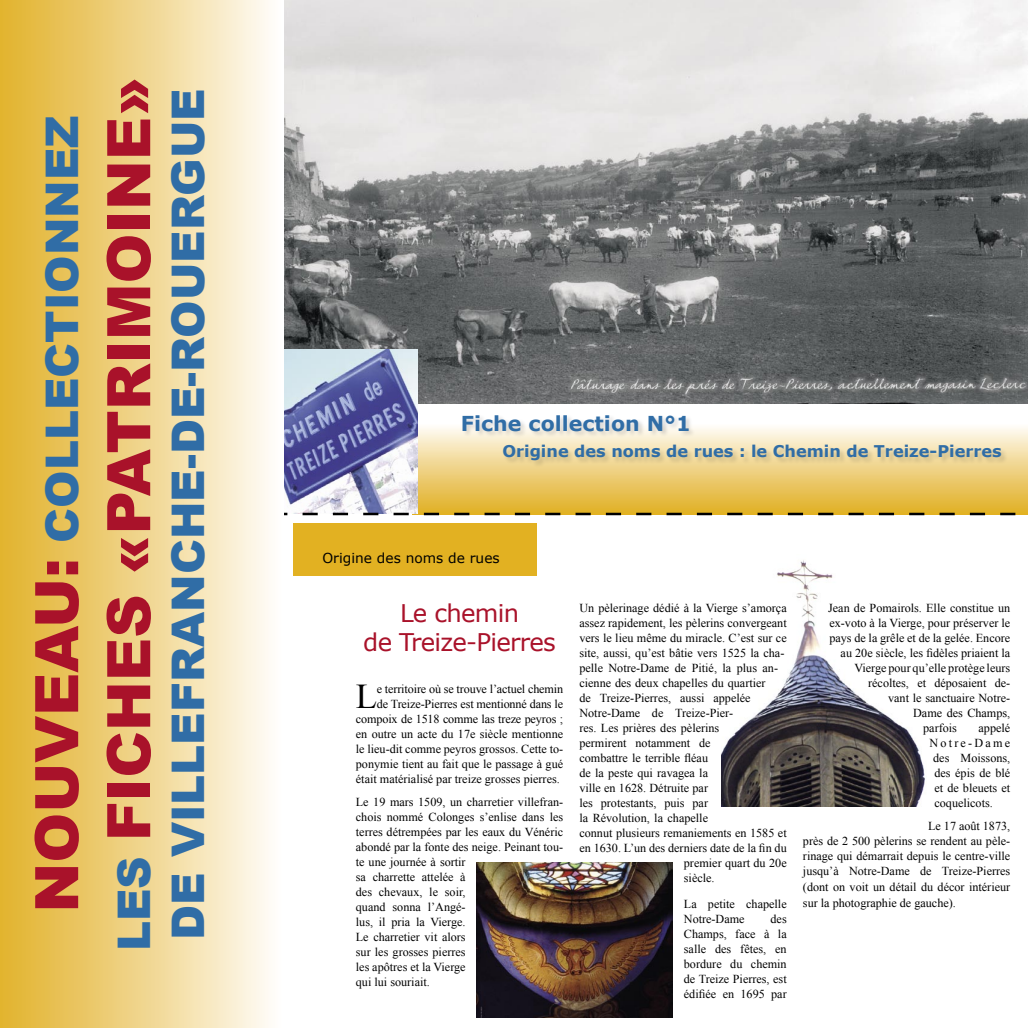
<style>
.page{position:relative;width:1028px;height:1028px;background:#fff}
.page>*{position:absolute;margin:0;border:0;box-sizing:border-box;transform-origin:0 0}
.t1{font:900 60px "Arial";color:#a9122a}
.t2{font:900 45px "Arial";color:#306da6}
.t3{font:34.75px "Times New Roman";color:#000}
.t4{font:24.25px "Verdana";letter-spacing:-.03em;color:#a9122a}
.t5{font:700 20.5px "Verdana";color:#306da6}
.t6{font:700 16.12px "Verdana";color:#306da6}
.t7{font:13.75px "Verdana";color:#000}
.t8{font:12.12px/15px "Times New Roman";color:#000}
.t9{font:12.12px "Times New Roman";letter-spacing:.185em;color:#000}
.s1{font-size:60px;color:#a9122a}
.s2{font-size:45px;color:#306da6}
</style>
<div class="page">
<div style="left:413px;top:422px;width:615px;height:92px;background:linear-gradient(to bottom,#fdfbfb,#dfae22)"></div>
<img style="left:284px;top:0;width:744px;height:404px">
<div style="left:461px;top:414px;width:547px;height:54px;background:#000;opacity:.16"></div>
<img style="left:284px;top:349px;width:133px;height:164px">
<svg style="left:284px;top:513px;width:744px;height:2px"></svg>
<div style="left:0;top:0;width:283px;height:1028px;background:linear-gradient(to right,#e2b129,#fffdf9)"></div>
<div style="left:293px;top:523px;width:243px;height:52px;background:#e2b122"></div>
<img style="left:721px;top:560px;width:204px;height:246px">
<img style="left:476px;top:862px;width:196px;height:155px">
<p class="t2" style="left:29px;top:912px;width:798px;rotate:-90deg"><span class="s1">NOUVEAU:</span> COLLECTIONNEZ</p>
<p class="t1" style="left:85px;top:951px;width:876px;rotate:-90deg"><span class="s2">LES</span> FICHES «PATRIMOINE»</p>
<p class="t2" style="left:155px;top:939px;width:852px;rotate:-90deg">DE VILLEFRANCHE-DE-ROUERGUE</p>
<p class="t5" style="left:461px;top:410px;width:232px">Fiche collection N°1</p>
<p class="t6" style="left:502px;top:441px;width:501px">Origine des noms de rues : le Chemin de Treize-Pierres</p>
<p class="t7" style="left:322px;top:549px;width:179px">Origine des noms de rues</p>
<p class="t4" style="left:400px;top:597px;width:121px">Le chemin</p>
<p class="t4" style="left:363px;top:627px;width:194px">de Treize-Pierres</p>
<p class="t3" style="left:356px;top:673px;width:23px">L</p>
<p class="t8" style="left:356px;top:681px;width:209px;text-align:right">e territoire où se trouve l’actuel chemin<br>de Treize-Pierres est mentionné dans le compoix de 1518 comme las treze peyros ; en outre un acte du 17e siècle mentionne le lieu-dit comme peyros grossos. Cette to&shy;ponymie tient au fait que le passage à gué était matérialisé par treize grosses pierres.</p>
<p class="t8" style="left:356px;top:794px;width:209px">Le 19 mars 1509, un charretier villefran&shy;chois nommé Colonges s’enlise dans les terres détrempées par les eaux du Vénéric abondé par la fonte des neige. Peinant tou&shy;te une journée à sortir<br>sa charrette attelée à<br>des chevaux, le soir,<br>quand sonna l’Angé-<br>lus, il pria la Vierge.<br>Le charretier vit alors<br>sur les grosses pierres<br>les apôtres et la Vierge<br>qui lui souriait.</p>
<p class="t8" style="left:579px;top:600px;width:209px">Un pèlerinage dédié à la Vierge s’amorça</p>
<p class="t8" style="left:579px;top:615px;width:209px">assez rapidement, les pèlerins convergeant</p>
<p class="t8" style="left:579px;top:630px;width:209px">vers le lieu même du miracle. C’est sur ce</p>
<p class="t8" style="left:579px;top:645px;width:206px">site, aussi, qu’est bâtie vers 1525 la cha-</p>
<p class="t8" style="left:579px;top:660px;width:200px">pelle Notre-Dame de Pitié, la plus an-</p>
<p class="t8" style="left:579px;top:675px;width:188px">cienne des deux chapelles du quartier</p>
<p class="t8" style="left:579px;top:690px;width:173px">de Treize-Pierres, aussi appelée</p>
<p class="t8" style="left:579px;top:705px;width:155px">Notre-Dame de Treize-Pier-</p>
<p class="t8" style="left:579px;top:720px;width:141px">res. Les prières des pèlerins</p>
<p class="t8" style="left:579px;top:735px;width:133px">permirent notamment de</p>
<p class="t8" style="left:579px;top:750px;width:130px">combattre le terrible fléau</p>
<p class="t8" style="left:579px;top:765px;width:130px">de la peste qui ravagea la</p>
<p class="t8" style="left:579px;top:780px;width:130px">ville en 1628. Détruite par</p>
<p class="t8" style="left:579px;top:795px;width:130px">les protestants, puis par</p>
<p class="t8" style="left:579px;top:810px;width:130px">la Révolution, la chapelle</p>
<p class="t8" style="left:579px;top:825px;width:209px">connut plusieurs remaniements en 1585 et</p>
<p class="t8" style="left:579px;top:840px;width:209px">en 1630. L’un des derniers date de la fin du</p>
<p class="t8" style="left:684px;top:855px;width:104px">premier quart du 20e</p>
<p class="t8" style="left:684px;top:870px;width:32px">siècle.</p>
<p class="t8" style="left:684px;top:895px;width:104px">La petite chapelle<br>Notre-Dame</p>
<p class="t8" style="left:684px;top:910px;width:104px;text-align:justify;text-indent:87px">des Champs, face à la salle des fêtes, en bordure du chemin de Treize Pierres, est édifiée en 1695 par</p>
<p class="t8" style="left:828px;top:600px;width:184px">Jean de Pomairols. Elle constitue un</p>
<p class="t8" style="left:829px;top:615px;width:182px">ex-voto à la Vierge, pour préserver le</p>
<p class="t8" style="left:829px;top:630px;width:182px">pays de la grêle et de la gelée. Encore</p>
<p class="t8" style="left:840px;top:645px;width:171px">au 20e siècle, les fidèles priaient la</p>
<p class="t8" style="left:854px;top:660px;width:157px">Vierge pour qu’elle protège leurs</p>
<p class="t8" style="left:868px;top:675px;width:144px">récoltes, et déposaient de-</p>
<p class="t8" style="left:888px;top:690px;width:124px">vant le sanctuaire Notre-</p>
<p class="t8" style="left:913px;top:705px;width:99px">Dame des Champs,</p>
<p class="t8" style="left:923px;top:720px;width:35px">parfois</p>
<p class="t8" style="left:978px;top:720px;width:33px">appelé</p>
<p class="t9" style="left:929px;top:734px;width:82px">Notre-Dame</p>
<p class="t8" style="left:933px;top:750px;width:79px">des Moissons,</p>
<p class="t8" style="left:934px;top:765px;width:77px">des épis de blé</p>
<p class="t8" style="left:934px;top:780px;width:77px">et de bleuets et</p>
<p class="t8" style="left:934px;top:795px;width:60px">coquelicots.</p>
<p class="t8" style="left:803px;top:817px;width:209px;text-align:justify;text-indent:125px">Le 17 août 1873, près de 2 500 pèlerins se rendent au pèle&shy;rinage qui démarrait depuis le centre-ville jusqu’à Notre-Dame de Treize-Pierres</p>
<p class="t8" style="left:803px;top:878px;width:209px;line-height:16.2px">(dont on voit un détail du décor intérieur sur la photographie de gauche).</p>
</div>
